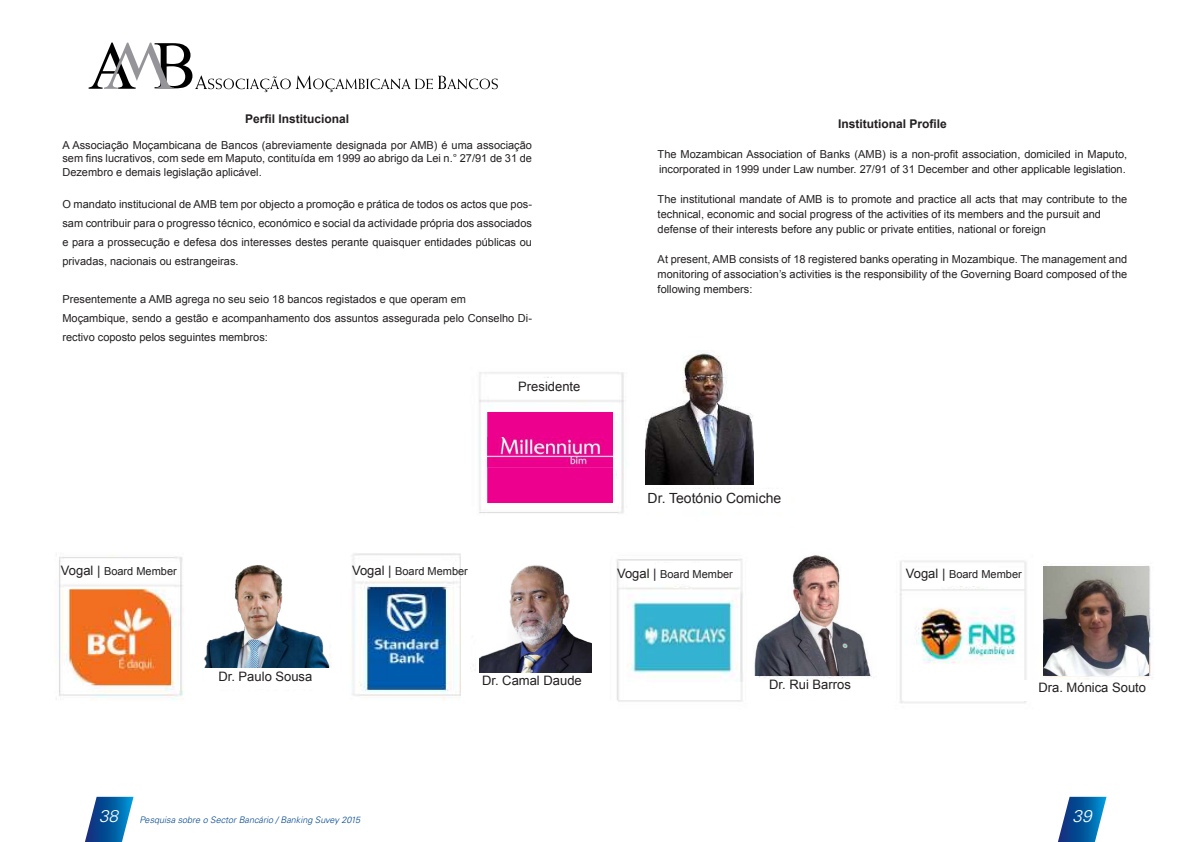
<style>
.page{position:relative;width:1191px;height:842px;background:#fff}
.page>*{position:absolute;margin:0;border:0;box-sizing:border-box;transform-origin:0 0}
.t1{font:italic 300 17px "Univers LT Std";color:#fff}
.t2{font:14px "Arial";color:#231f20}
.t3{font:13px "Arial";color:#231f20}
.t4{font:700 12px "Arial";color:#231f20}
.t5{font:11px/15px "Arial";color:#231f20}
.t6{font:italic 300 9px "Univers LT Std";color:#014790}
.s1{font-size:13px}
</style>
<div class="page">
<img style="left:55px;top:372px;width:1098px;height:331px">
<img style="left:645px;top:352px;width:109px;height:133px">
<img style="left:488px;top:410px;width:124px;height:95px">
<img style="left:488px;top:438px;width:124px;height:29px">
<svg style="left:88px;top:42px;width:410px;height:50px"></svg>
<svg style="left:85px;top:797px;width:49px;height:45px"></svg>
<svg style="left:1058px;top:797px;width:48px;height:45px"></svg>
<img style="left:1044px;top:566px;width:104px;height:109px">
<div style="left:476px;top:538px;width:131px;height:137px;background:#fff"></div>
<div style="left:1024px;top:680px;width:131px;height:20px;background:#fff"></div>
<div style="left:751px;top:679px;width:131px;height:20px;background:#fff"></div>
<div style="left:642px;top:489px;width:144px;height:21px;background:#fff"></div>
<div style="left:467px;top:672px;width:131px;height:20px;background:#fff"></div>
<div style="left:204px;top:668px;width:131px;height:20px;background:#fff"></div>
<div style="left:98px;top:560px;width:58px;height:21px;background:#fff"></div>
<div style="left:383px;top:559px;width:59px;height:20px;background:#fff"></div>
<div style="left:656px;top:563px;width:58px;height:21px;background:#fff"></div>
<div style="left:939px;top:565px;width:58px;height:21px;background:#fff"></div>
<div style="left:505px;top:379px;width:108px;height:20px;background:#fff"></div>
<div style="left:198px;top:545px;width:130px;height:122px;background:#fff"></div>
<img style="left:479px;top:565px;width:113px;height:107px">
<img style="left:749px;top:548px;width:128px;height:127px">
<img style="left:204px;top:560px;width:137px;height:107px">
<p class="t4" style="left:245px;top:111px;width:106px">Perfil Institucional</p>
<p class="t5" style="left:62px;top:139px;width:471px;line-height:13.2px;text-align:justify">A Associação Moçambicana de Bancos (abreviamente designada por AMB) é uma associação sem fins lucrativos, com sede em Maputo, contituída em 1999 ao abrigo da Lei n.° 27/91 de 31 de Dezembro e demais legislação aplicável.</p>
<p class="t5" style="left:62px;top:195px;width:471px;line-height:19px;text-align:justify">O mandato institucional de AMB tem por objecto a promoção e prática de todos os actos que pos&shy;sam contribuir para o progresso técnico, económico e social da actividade própria dos associados e para a prossecução e defesa dos interesses destes perante quaisquer entidades públicas ou privadas, nacionais ou estrangeiras.</p>
<p class="t5" style="left:62px;top:290px;width:471px;line-height:19px">Presentemente a AMB agrega no seu seio 18 bancos registados e que operam em<br>Moçambique, sendo a gestão e acompanhamento dos assuntos assegurada pelo Conselho Di&shy;rectivo coposto pelos seguintes membros:</p>
<p class="t3" style="left:518px;top:378px;width:64px">Presidente</p>
<p class="t4" style="left:838px;top:116px;width:110px">Institutional Profile</p>
<p class="t5" style="left:657px;top:147px;width:471px">The Mozambican Association of Banks (AMB) is a non-profit association, domiciled in Maputo, incorporated in 1999 under Law number. 27/91 of 31 December and other applicable legislation.</p>
<p class="t5" style="left:657px;top:192px;width:471px">The institutional mandate of AMB is to promote and practice all acts that may contribute to the technical, economic and social progress of the activities of its members and the pursuit and defense of their interests before any public or private entities, national or foreign</p>
<p class="t5" style="left:657px;top:252px;width:471px;text-align:justify">At present, AMB consists of 18 registered banks operating in Mozambique. The management and monitoring of association’s activities is the responsibility of the Governing Board composed of the following members:</p>
<p class="t2" style="left:647px;top:489px;width:135px">Dr. Teotónio Comiche</p>
<p class="t5" style="left:61px;top:563px;width:117px"><span class="s1">Vogal |</span> Board Member</p>
<p class="t5" style="left:352px;top:563px;width:117px"><span class="s1">Vogal |</span> Board Member</p>
<p class="t5" style="left:617px;top:566px;width:117px"><span class="s1">Vogal |</span> Board Member</p>
<p class="t5" style="left:906px;top:566px;width:117px"><span class="s1">Vogal |</span> Board Member</p>
<p class="t3" style="left:218px;top:668px;width:95px">Dr. Paulo Sousa</p>
<p class="t3" style="left:482px;top:672px;width:101px">Dr. Camal Daude</p>
<p class="t3" style="left:769px;top:676px;width:83px">Dr. Rui Barros</p>
<p class="t3" style="left:1038px;top:679px;width:109px">Dra. Mónica Souto</p>
<h1 class="t1" style="left:99px;top:806px;width:20px">38</h1>
<p class="t6" style="left:140px;top:814px;width:222px">Pesquisa sobre o Sector Bancário / Banking Suvey 2015</p>
<h1 class="t1" style="left:1072px;top:806px;width:20px">39</h1>
</div>
